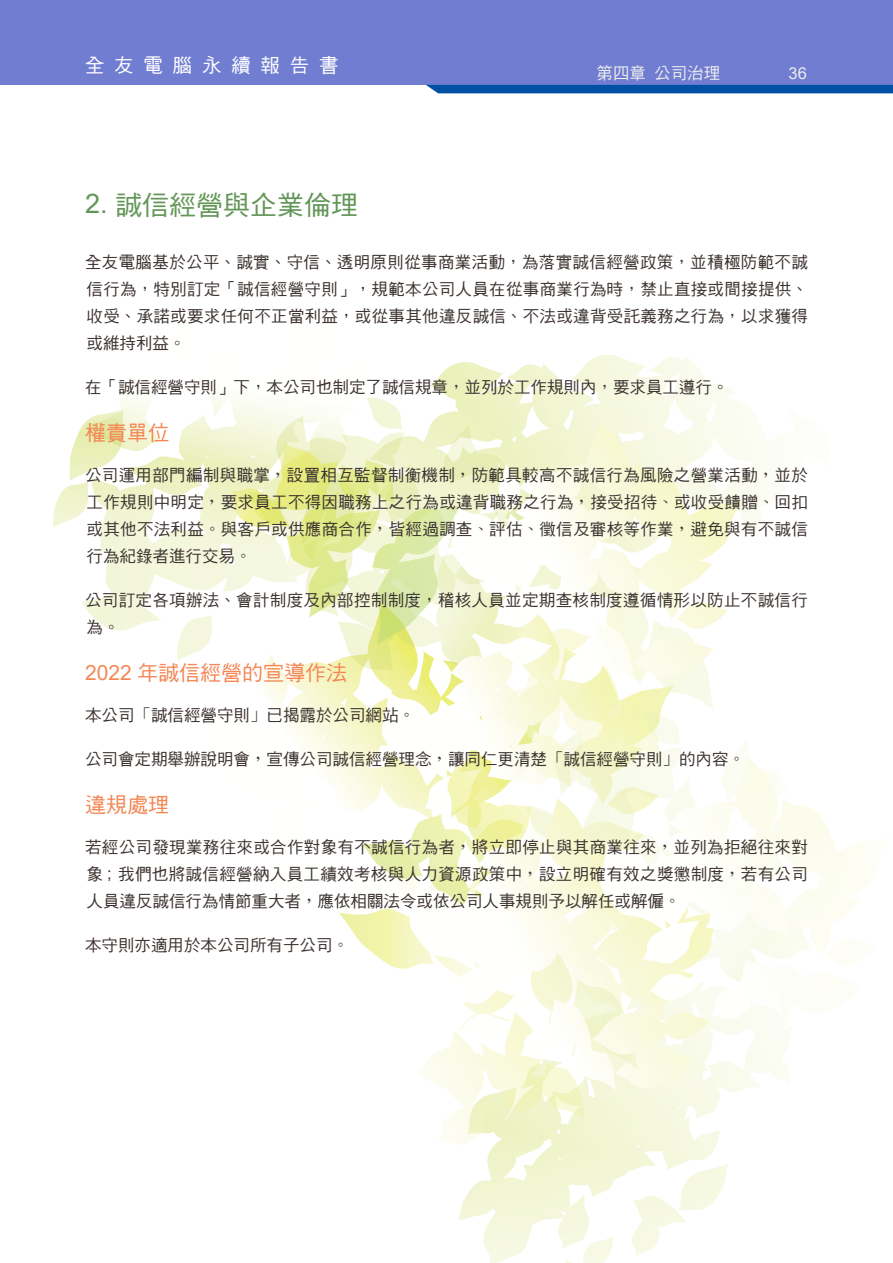
<style>
.page{position:relative;width:893px;height:1263px;background:#fff}
.page>*{position:absolute;margin:0;border:0;box-sizing:border-box;transform-origin:0 0}
.t1{font:27px "DF Hei W5 WIN BF";color:#639657}
.t2{font:21px "DF Hei W5 WIN BF";color:#f48755}
.t3{font:19.5px "DF Hei W5 WIN BF";color:#fff}
.t4{font:16.5px/27px "DF Hei W5 WIN BF";color:#3c3330;text-align:justify}
.t5{font:16.5px/27px "DF Hei W5 WIN BF";letter-spacing:.02em;color:#3c3330}
.t6{font:16.5px "DF Hei W5 WIN BF";color:#ededed}
.t7{font:16.5px "Arial";color:#ededed}
.s1{font-family:"Arial"}
.s2{font-family:"Adobe Ming Std";font-weight:300}
</style>
<div class="page">
<div style="left:0;top:0;width:893px;height:85px;background:#707dd1"></div>
<div style="left:426px;top:85px;width:467px;height:8px;background:#0051a4"></div>
<svg style="left:177px;top:632px;width:25px;height:29px"></svg>
<svg style="left:53px;top:427px;width:29px;height:101px"></svg>
<svg style="left:82px;top:393px;width:149px;height:239px"></svg>
<svg style="left:202px;top:603px;width:28px;height:46px"></svg>
<svg style="left:430px;top:359px;width:231px;height:38px"></svg>
<svg style="left:459px;top:1144px;width:258px;height:119px"></svg>
<svg style="left:630px;top:1164px;width:98px;height:94px"></svg>
<svg style="left:230px;top:397px;width:560px;height:747px"></svg>
<svg style="left:599px;top:758px;width:265px;height:206px"></svg>
<p class="t3" style="left:85px;top:55px;width:255px">全 友 電 腦 永 續 報 告 書</p>
<p class="t6" style="left:596px;top:65px;width:125px">第四章 公司治理</p>
<p class="t7" style="left:788px;top:62px;width:20px">36</p>
<h1 class="t1" style="left:85px;top:191px;width:275px"><span class="s1">2.</span> 誠信經營與企業倫理</h1>
<p class="t4" style="left:85px;top:248px;width:724px">全友電腦基於公平、誠實、守信、透明原則從事商業活動，為落實誠信經營政策，並積極防範不誠信行為，特別訂定「誠信經營守則」，規範本公司人員在從事商業行為時，禁止直接或間接提供、收受、承諾或要求任何不正當利益，或從事其他違反誠信、不法或違背受託義務之行為，以求獲得或維持利益。</p>
<p class="t4" style="left:85px;top:373px;width:645px">在「誠信經營守則」下，本公司也制定了誠信規章，並列於工作規則內，要求員工遵行。</p>
<p class="t2" style="left:85px;top:422px;width:85px">權責單位</p>
<p class="t4" style="left:85px;top:461px;width:724px">公司運用部門編制與職掌<span class="s2">，</span>設置相互監督制衡機制<span class="s2">，</span>防範具較高不誠信行為風險之營業活動<span class="s2">，</span>並於工作規則中明定<span class="s2">，</span>要求員工不得因職務上之行為或違背職務之行為<span class="s2">，</span>接受招待<span class="s2">、</span>或收受饋贈<span class="s2">、</span>回扣或其他不法利益<span class="s2">。</span>與客戶或供應商合作<span class="s2">，</span>皆經過調查<span class="s2">、</span>評估<span class="s2">、</span>徵信及審核等作業<span class="s2">，</span>避免與有不誠信行為紀錄者進行交易<span class="s2">。</span></p>
<p class="t5" style="left:85px;top:586px;width:724px">公司訂定各項辦法、會計制度及內部控制制度，稽核人員並定期查核制度遵循情形以防止不誠信行為。</p>
<p class="t2" style="left:85px;top:662px;width:263px"><span class="s1">2022</span> 年誠信經營的宣導作法</p>
<p class="t4" style="left:85px;top:701px;width:331px">本公司<span class="s2">「</span>誠信經營守則<span class="s2">」</span>已揭露於公司網站<span class="s2">。</span></p>
<p class="t4" style="left:85px;top:745px;width:661px">公司會定期舉辦說明會<span class="s2">，</span>宣傳公司誠信經營理念<span class="s2">，</span>讓同仁更清楚<span class="s2">「</span>誠信經營守則<span class="s2">」</span>的內容<span class="s2">。</span></p>
<p class="t2" style="left:85px;top:794px;width:85px">違規處理</p>
<p class="t4" style="left:85px;top:833px;width:724px">若經公司發現業務往來或合作對象有不誠信行為者<span class="s2">，</span>將立即停止與其商業往來<span class="s2">，</span>並列為拒絕往來對象 <span class="s1">;</span> 我們也將誠信經營納入員工績效考核與人力資源政策中<span class="s2">，</span>設立明確有效之獎懲制度<span class="s2">，</span>若有公司人員違反誠信行為情節重大者<span class="s2">，</span>應依相關法令或依公司人事規則予以解任或解僱<span class="s2">。</span></p>
<p class="t4" style="left:85px;top:931px;width:266px">本守則亦適用於本公司所有子公司<span class="s2">。</span></p>
</div>
